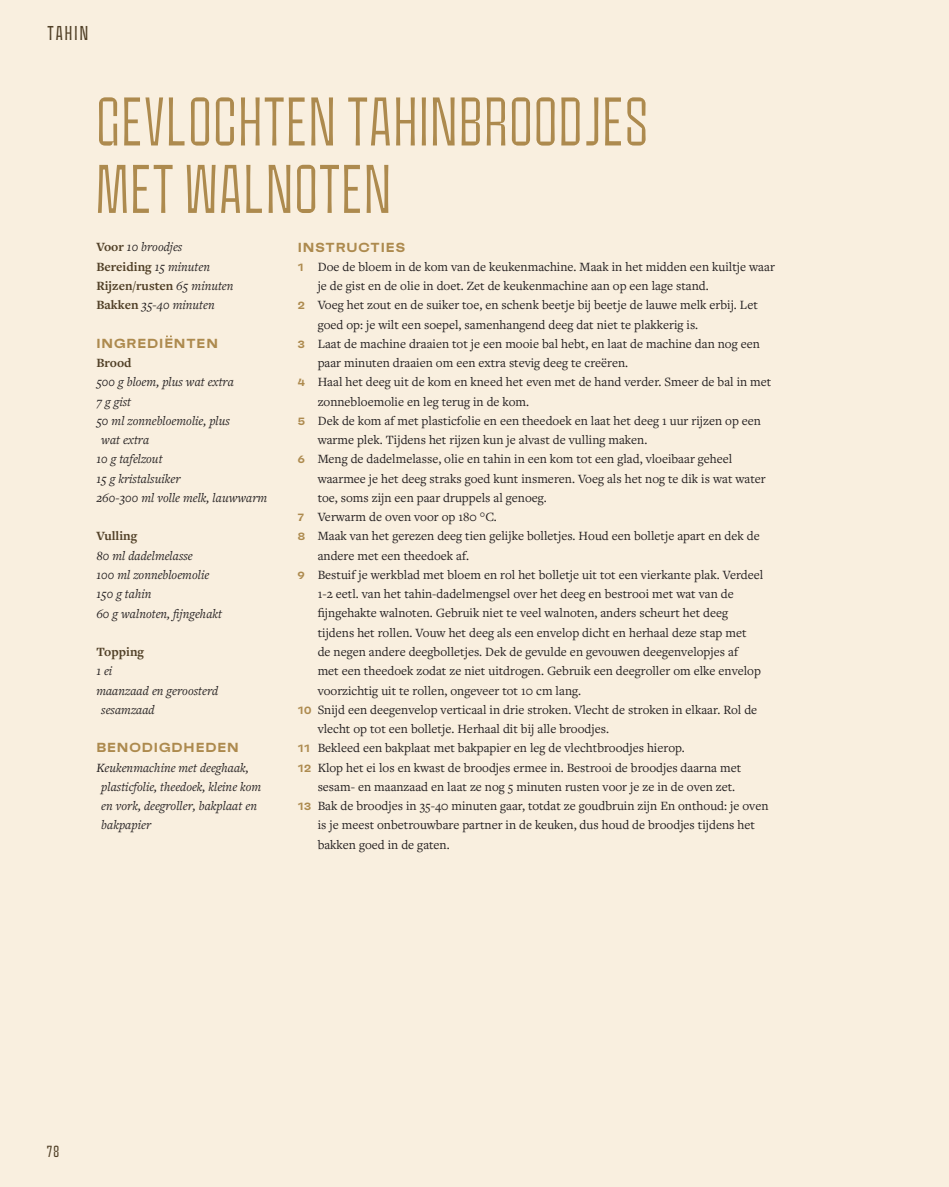
<style>
.page{position:relative;width:949px;height:1187px;background:#fff}
.page>*{position:absolute;margin:0;border:0;box-sizing:border-box;transform-origin:0 0}
.t1{font:56px/67.4px "Boxout 02";letter-spacing:.03em;color:#ad8a4e}
.t2{font:500 16.45px "Boxout 02";letter-spacing:.13em;color:#514027}
.t3{font:13.12px "Freight Text Pro";color:#231f20}
.t4{font:italic 13.12px/19.2px "Freight Text Pro";color:#231f20}
.t5{font:700 expanded 13.12px "Faktum Test";letter-spacing:.07em;color:#ad8a4e}
.t6{font:700 13.12px "Freight Text Pro";color:#514027}
.t7{font:500 13.12px "Boxout 02";color:#514027}
.s1{font-weight:700;font-style:normal;color:#514027}
.s2{font-family:"Faktum Test";font-weight:700;font-stretch:expanded;font-size:10.5px;color:#ad8a4e}
</style>
<div class="page">
<div style="left:0;top:0;width:948px;height:1186px;background:#f9efdf"></div>
<svg style="left:165px;top:335px;width:7px;height:13px"></svg>
<p class="t2" style="left:47px;top:22px;width:42px">TAHIN</p>
<h1 class="t1" style="left:96px;top:85px;width:552px">GEVLOCHTEN TAHINBROODJES<br>MET WALNOTEN</h1>
<p class="t4" style="left:96px;top:237px;width:139px"><span class="s1">Voor</span> 10 broodjes<br><span class="s1">Bereiding</span> 15 minuten<br><span class="s1">Rijzen/rusten</span> 65 minuten<br><span class="s1">Bakken</span> 35-40 minuten</p>
<p class="t5" style="left:96px;top:338px;width:123px">INGREDI NTEN</p>
<p class="t6" style="left:96px;top:354px;width:37px">Brood</p>
<p class="t4" style="left:96px;top:372px;width:139px">500 g bloem, plus wat extra</p>
<p class="t4" style="left:96px;top:391px;width:36px">7 g gist</p>
<p class="t4" style="left:96px;top:410px;width:135px">50 ml zonnebloemolie, plus</p>
<p class="t4" style="left:101px;top:429px;width:49px">wat extra</p>
<p class="t4" style="left:96px;top:449px;width:68px">10 g tafelzout</p>
<p class="t4" style="left:96px;top:468px;width:86px">15 g kristalsuiker</p>
<p class="t4" style="left:96px;top:487px;width:172px">260-300 ml volle melk, lauwwarm</p>
<p class="t6" style="left:96px;top:527px;width:42px">Vulling</p>
<p class="t4" style="left:96px;top:545px;width:127px">80 ml dadelmelasse<br>100 ml zonnebloemolie<br>150 g tahin<br>60 g walnoten, fijngehakt</p>
<p class="t6" style="left:96px;top:643px;width:49px">Topping</p>
<p class="t4" style="left:96px;top:661px;width:17px">1 ei</p>
<p class="t4" style="left:96px;top:680px;width:123px">maanzaad en geroosterd</p>
<p class="t4" style="left:101px;top:699px;width:55px">sesamzaad</p>
<p class="t5" style="left:96px;top:742px;width:144px">BENODIGDHEDEN</p>
<p class="t4" style="left:101px;top:757px;width:161px;text-indent:-5px">Keukenmachine met deeghaak, plasticfolie, theedoek, kleine kom en vork, deegroller, bakplaat en bakpapier</p>
<p class="t5" style="left:298px;top:242px;width:109px">INSTRUCTIES</p>
<p class="t3" style="left:298px;top:258px;width:478px"><span class="s2">1</span> Doe de bloem in de kom van de keukenmachine. Maak in het midden een kuiltje waar</p>
<p class="t3" style="left:317px;top:277px;width:392px">je de gist en de olie in doet. Zet de keukenmachine aan op een lage stand.</p>
<p class="t3" style="left:298px;top:296px;width:461px"><span class="s2">2</span> Voeg het zout en de suiker toe, en schenk beetje bij beetje de lauwe melk erbij. Let</p>
<p class="t3" style="left:317px;top:315px;width:382px">goed op: je wilt een soepel, samenhangend deeg dat niet te plakkerig is.</p>
<p class="t3" style="left:298px;top:335px;width:463px"><span class="s2">3</span> Laat de machine draaien tot je een mooie bal hebt, en laat de machine dan nog een</p>
<p class="t3" style="left:317px;top:354px;width:312px">paar minuten draaien om een extra stevig deeg te creëren.</p>
<p class="t3" style="left:298px;top:373px;width:475px"><span class="s2">4</span> Haal het deeg uit de kom en kneed het even met de hand verder. Smeer de bal in met</p>
<p class="t3" style="left:317px;top:392px;width:213px">zonnebloemolie en leg terug in de kom.</p>
<p class="t3" style="left:298px;top:412px;width:464px"><span class="s2">5</span> Dek de kom af met plasticfolie en een theedoek en laat het deeg 1 uur rijzen op een</p>
<p class="t3" style="left:317px;top:431px;width:331px">warme plek. Tijdens het rijzen kun je alvast de vulling maken.</p>
<p class="t3" style="left:298px;top:450px;width:436px"><span class="s2">6</span> Meng de dadelmelasse, olie en tahin in een kom tot een glad, vloeibaar geheel</p>
<p class="t3" style="left:317px;top:469px;width:449px">waarmee je het deeg straks goed kunt insmeren. Voeg als het nog te dik is wat water</p>
<p class="t3" style="left:317px;top:489px;width:230px">toe, soms zijn een paar druppels al genoeg.</p>
<p class="t3" style="left:298px;top:508px;width:200px"><span class="s2">7</span> Verwarm de oven voor op 180 °C.</p>
<p class="t3" style="left:298px;top:527px;width:463px"><span class="s2">8</span> Maak van het gerezen deeg tien gelijke bolletjes. Houd een bolletje apart en dek de</p>
<p class="t3" style="left:317px;top:546px;width:153px">andere met een theedoek af.</p>
<p class="t3" style="left:298px;top:566px;width:467px"><span class="s2">9</span> Bestuif je werkblad met bloem en rol het bolletje uit tot een vierkante plak. Verdeel</p>
<p class="t3" style="left:317px;top:585px;width:417px">1-2 eetl. van het tahin-dadelmengsel over het deeg en bestrooi met wat van de</p>
<p class="t3" style="left:317px;top:604px;width:412px">fijngehakte walnoten. Gebruik niet te veel walnoten, anders scheurt het deeg</p>
<p class="t3" style="left:317px;top:623px;width:430px">tijdens het rollen. Vouw het deeg als een envelop dicht en herhaal deze stap met</p>
<p class="t3" style="left:317px;top:643px;width:421px">de negen andere deegbolletjes. Dek de gevulde en gevouwen deegenvelopjes af</p>
<p class="t3" style="left:317px;top:662px;width:444px">met een theedoek zodat ze niet uitdrogen. Gebruik een deegroller om elke envelop</p>
<p class="t3" style="left:317px;top:681px;width:265px">voorzichtig uit te rollen, ongeveer tot 10 cm lang.</p>
<p class="t3" style="left:298px;top:700px;width:461px"><span class="s2">10</span> Snijd een deegenvelop verticaal in drie stroken. Vlecht de stroken in elkaar. Rol de</p>
<p class="t3" style="left:317px;top:720px;width:293px">vlecht op tot een bolletje. Herhaal dit bij alle broodjes.</p>
<p class="t3" style="left:298px;top:739px;width:388px"><span class="s2">11</span> Bekleed een bakplaat met bakpapier en leg de vlechtbroodjes hierop.</p>
<p class="t3" style="left:298px;top:758px;width:444px"><span class="s2">12</span> Klop het ei los en kwast de broodjes ermee in. Bestrooi de broodjes daarna met</p>
<p class="t3" style="left:317px;top:777px;width:419px">sesam- en maanzaad en laat ze nog 5 minuten rusten voor je ze in de oven zet.</p>
<p class="t3" style="left:298px;top:797px;width:472px"><span class="s2">13</span> Bak de broodjes in 35-40 minuten gaar, totdat ze goudbruin zijn En onthoud: je oven</p>
<p class="t3" style="left:317px;top:816px;width:438px">is je meest onbetrouwbare partner in de keuken, dus houd de broodjes tijdens het</p>
<p class="t3" style="left:317px;top:835px;width:133px">bakken goed in de gaten.</p>
<p class="t7" style="left:47px;top:1141px;width:14px">78</p>
</div>
